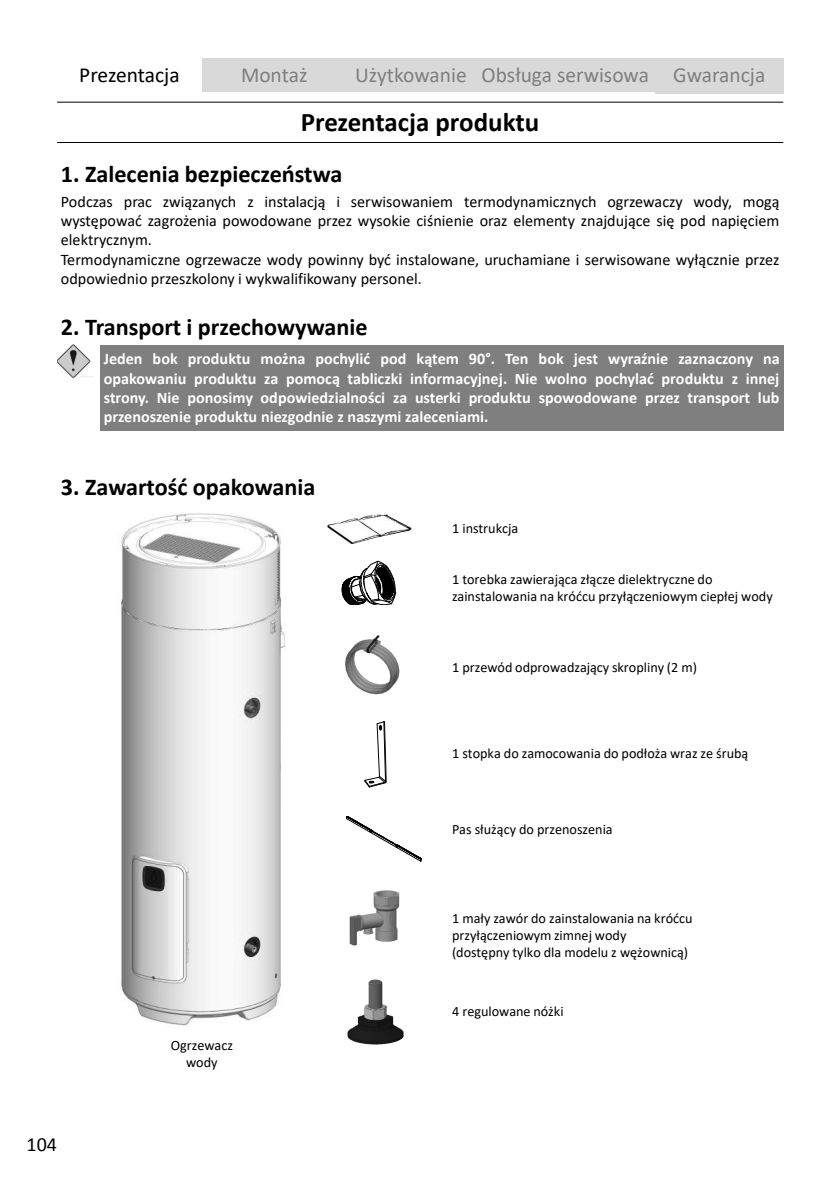
<style>
.page{position:relative;width:839px;height:1192px;background:#fff}
.page>*{position:absolute;margin:0;border:0;box-sizing:border-box;transform-origin:0 0}
.t1{font:700 27px "Calibri";color:#000}
.t2{font:700 24.2px "Calibri";color:#000}
.t3{font:21.4px "Calibri";color:#7f7f7f}
.t4{font:21.4px "Calibri";letter-spacing:-.005em;color:#000}
.t5{font:20px "Calibri";color:#000}
.t6{font:16.2px/19.4px "Calibri";color:#000}
.t7{font:700 16.2px/19.4px "Calibri";color:#fff;text-align:justify}
.t8{font:14.2px/17px "Calibri";color:#000}
</style>
<div class="page">
<div style="left:202px;top:58px;width:144px;height:34px;background:#d9d9d9"></div>
<div style="left:346px;top:58px;width:129px;height:34px;background:#d9d9d9"></div>
<div style="left:475px;top:58px;width:179px;height:34px;background:#d9d9d9"></div>
<div style="left:654px;top:58px;width:129px;height:35px;background:#d9d9d9"></div>
<hr style="left:57px;top:102px;width:726px;height:1px;background:#000">
<div style="left:100px;top:345px;width:683px;height:86px;background:#7f7f7f"></div>
<hr style="left:57px;top:142px;width:726px;height:1px;background:#000">
<img style="left:57px;top:344px;width:37px;height:33px">
<img style="left:121px;top:513px;width:164px;height:513px">
<img style="left:349px;top:890px;width:51px;height:56px">
<img style="left:327px;top:514px;width:84px;height:30px">
<svg style="left:342px;top:560px;width:54px;height:45px"></svg>
<img style="left:345px;top:635px;width:54px;height:59px">
<svg style="left:364px;top:721px;width:22px;height:66px"></svg>
<svg style="left:346px;top:816px;width:76px;height:45px"></svg>
<img style="left:347px;top:979px;width:57px;height:66px">
<h3 class="t4" style="left:79px;top:66px;width:102px">Prezentacja</h3>
<h3 class="t3" style="left:241px;top:66px;width:68px">Montaż</h3>
<h3 class="t3" style="left:355px;top:66px;width:411px">Użytkowanie Obsługa serwisowa Gwarancja</h3>
<h1 class="t1" style="left:301px;top:111px;width:240px">Prezentacja produktu</h1>
<h2 class="t2" style="left:61px;top:163px;width:283px">1. Zalecenia bezpieczeństwa</h2>
<p class="t6" style="left:61px;top:193px;width:720px">Podczas prac związanych z instalacją i serwisowaniem termodynamicznych ogrzewaczy wody, mogą występować zagrożenia powodowane przez wysokie ciśnienie oraz elementy znajdujące się pod napięciem elektrycznym.<br>Termodynamiczne ogrzewacze wody powinny być instalowane, uruchamiane i serwisowane wyłącznie przez odpowiednio przeszkolony i wykwalifikowany personel.</p>
<h2 class="t2" style="left:61px;top:316px;width:308px">2. Transport i przechowywanie</h2>
<p class="t7" style="left:104px;top:350px;width:677px">Jeden bok produktu można pochylić pod kątem 90°. Ten bok jest wyraźnie zaznaczony na opakowaniu produktu za pomocą tabliczki informacyjnej. Nie wolno pochylać produktu z innej strony. Nie ponosimy odpowiedzialności za usterki produktu spowodowane przez transport lub przenoszenie produktu niezgodnie z naszymi zaleceniami.</p>
<h2 class="t2" style="left:61px;top:476px;width:256px">3. Zawartość opakowania</h2>
<h3 class="t5" style="left:27px;top:1131px;width:32px">104</h3>
<p class="t8" style="left:171px;top:1037px;width:64px;text-align:center">Ogrzewacz wody</p>
<p class="t8" style="left:452px;top:521px;width:68px">1 instrukcja</p>
<p class="t8" style="left:452px;top:572px;width:322px">1 torebka zawierająca złącze dielektryczne do zainstalowania na króćcu przyłączeniowym ciepłej wody</p>
<p class="t8" style="left:452px;top:660px;width:246px">1 przewód odprowadzający skropliny (2 m)</p>
<p class="t8" style="left:452px;top:746px;width:298px">1 stopka do zamocowania do podłoża wraz ze śrubą</p>
<p class="t8" style="left:452px;top:821px;width:162px">Pas służący do przenoszenia</p>
<p class="t8" style="left:452px;top:910px;width:242px">1 mały zawór do zainstalowania na króćcu przyłączeniowym zimnej wody<br>(dostępny tylko dla modelu z wężownicą)</p>
<p class="t8" style="left:452px;top:1003px;width:113px">4 regulowane nóżki</p>
</div>
